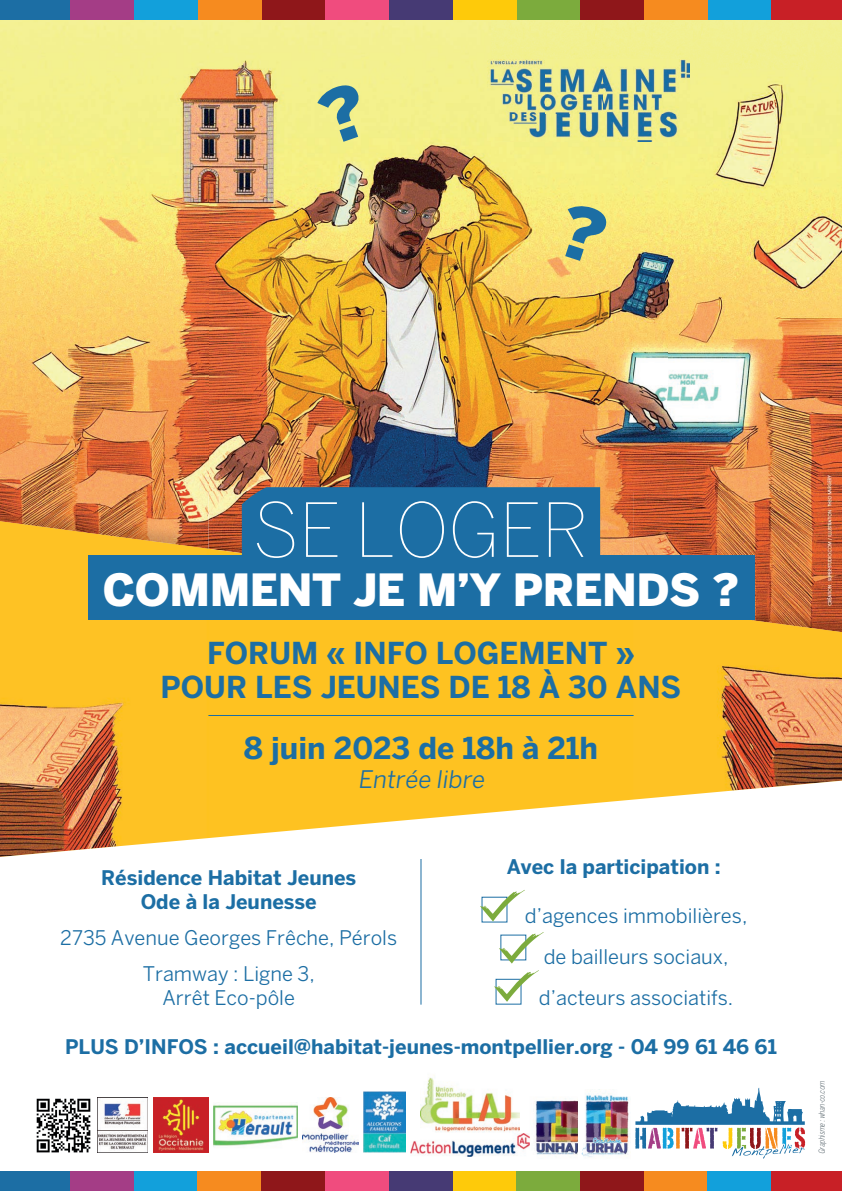
<style>
.page{position:relative;width:842px;height:1191px;background:#fff}
.page>*{position:absolute;margin:0;border:0;box-sizing:border-box;transform-origin:0 0}
.t1{font:100 73.7px "Benton Sans";letter-spacing:-.01em;color:#fff}
.t2{font:900 44px "Benton Sans";letter-spacing:-.01em;color:#fff}
.t3{font:700 30px/34px "Benton Sans";color:#1c6ea4;text-align:center}
.t4{font:24px "Benton Sans";color:#1c6ea4}
.t5{font:20px/41px "Benton Sans";color:#1c6ea4;text-align:center}
.t6{font:700 20px/24px "Benton Sans";color:#1c6ea4;text-align:center}
.t7{font:italic 300 condensed 8.2px "Benton Sans";color:#425159;scale:.9 1}
</style>
<div class="page">
<img style="left:208px;top:20px;width:283px;height:471px">
<div style="left:491px;top:20px;width:142px;height:40px;background:#f2f091"></div>
<img style="left:491px;top:142px;width:176px;height:349px">
<img style="left:208px;top:491px;width:425px;height:30px">
<div style="left:208px;top:521px;width:425px;height:259px;background:#fec221"></div>
<img style="left:0;top:20px;width:208px;height:501px">
<img style="left:0;top:521px;width:208px;height:259px">
<img style="left:667px;top:70px;width:175px;height:421px">
<img style="left:633px;top:491px;width:209px;height:113px">
<img style="left:633px;top:604px;width:209px;height:176px">
<svg style="left:0;top:780px;width:842px;height:379px"></svg>
<div style="left:0;top:1171px;width:70px;height:20px;background:#1c6ea4"></div>
<div style="left:707px;top:1171px;width:64px;height:20px;background:#12a0db"></div>
<div style="left:134px;top:1171px;width:63px;height:20px;background:#12a0db"></div>
<div style="left:516px;top:1171px;width:64px;height:20px;background:#7cab3d"></div>
<div style="left:452px;top:1171px;width:64px;height:20px;background:#feca0a"></div>
<div style="left:644px;top:1171px;width:63px;height:20px;background:#f68b1f"></div>
<div style="left:197px;top:1171px;width:64px;height:20px;background:#f68b1f"></div>
<div style="left:771px;top:1171px;width:71px;height:20px;background:#c82026"></div>
<div style="left:580px;top:1171px;width:64px;height:20px;background:#8f171a"></div>
<div style="left:261px;top:1171px;width:64px;height:20px;background:#8f171a"></div>
<div style="left:70px;top:1171px;width:64px;height:20px;background:#a43d86"></div>
<div style="left:325px;top:1171px;width:64px;height:20px;background:#f04c7e"></div>
<div style="left:389px;top:1171px;width:63px;height:20px;background:#463a74"></div>
<div style="left:0;top:0;width:71px;height:20px;background:#1c6ea4"></div>
<div style="left:708px;top:0;width:64px;height:20px;background:#12a0db"></div>
<div style="left:134px;top:0;width:64px;height:20px;background:#12a0db"></div>
<div style="left:517px;top:0;width:63px;height:20px;background:#7cab3d"></div>
<div style="left:453px;top:0;width:64px;height:20px;background:#feca0a"></div>
<div style="left:644px;top:0;width:64px;height:20px;background:#f68b1f"></div>
<div style="left:198px;top:0;width:64px;height:20px;background:#f68b1f"></div>
<div style="left:772px;top:0;width:70px;height:20px;background:#c82026"></div>
<div style="left:580px;top:0;width:64px;height:20px;background:#8f171a"></div>
<div style="left:262px;top:0;width:64px;height:20px;background:#8f171a"></div>
<div style="left:71px;top:0;width:63px;height:20px;background:#a43d86"></div>
<div style="left:326px;top:0;width:63px;height:20px;background:#f04c7e"></div>
<div style="left:389px;top:0;width:64px;height:20px;background:#463a74"></div>
<img style="left:488px;top:60px;width:202px;height:82px">
<img style="left:363px;top:1091px;width:42px;height:62px">
<img style="left:98px;top:1097px;width:50px;height:56px">
<img style="left:302px;top:1097px;width:56px;height:56px">
<img style="left:410px;top:1133px;width:120px;height:23px">
<img style="left:153px;top:1098px;width:55px;height:55px">
<svg style="left:635px;top:1087px;width:170px;height:71px"></svg>
<img style="left:421px;top:1050px;width:98px;height:99px">
<div style="left:242px;top:487px;width:358px;height:68px;background:#1c6ea4"></div>
<div style="left:88px;top:555px;width:666px;height:64px;background:#1c6ea4"></div>
<img style="left:33px;top:1095px;width:60px;height:60px">
<svg style="left:479px;top:890px;width:46px;height:31px"></svg>
<svg style="left:498px;top:932px;width:46px;height:31px"></svg>
<svg style="left:493px;top:970px;width:46px;height:31px"></svg>
<hr style="left:208px;top:715px;width:426px;height:1px;background:#1c6ea4">
<hr style="left:420px;top:859px;width:1px;height:145px;background:#1c6ea4">
<svg style="left:565px;top:205px;width:43px;height:56px;background:#a0b588"></svg>
<svg style="left:317px;top:83px;width:43px;height:59px;background:#a1be94"></svg>
<img style="left:530px;top:1089px;width:101px;height:70px">
<img style="left:578px;top:1089px;width:5px;height:70px">
<img style="left:213px;top:1102px;width:84px;height:50px">
<h1 class="t1" style="left:252px;top:487px;width:338px">SE LOGER</h1>
<h2 class="t2" style="left:103px;top:563px;width:638px">COMMENT JE M’Y PRENDS ?</h2>
<h3 class="t3" style="left:161px;top:635px;width:522px">FORUM « INFO LOGEMENT »<br>POUR LES JEUNES DE 18 À 30 ANS</h3>
<h3 class="t3" style="left:244px;top:730px;width:356px">8 juin 2023 de 18h à 21h</h3>
<p class="t4" style="left:358px;top:765px;width:132px">Entrée libre</p>
<p class="t6" style="left:507px;top:854px;width:216px">Avec la participation :</p>
<p class="t5" style="left:525px;top:894px;width:224px">d’agences immobilières, de bailleurs sociaux, d’acteurs associatifs.</p>
<p class="t6" style="left:65px;top:1034px;width:713px">PLUS D’INFOS : accueil@habitat-jeunes-montpellier.org - 04 99 61 46 61</p>
<p class="t6" style="left:101px;top:865px;width:257px">Résidence Habitat Jeunes<br>Ode à la Jeunesse</p>
<p class="t5" style="left:60px;top:919px;width:338px;line-height:36px">2735 Avenue Georges Frêche, Pérols<br>Tramway : Ligne 3,</p>
<p class="t5" style="left:162px;top:976px;width:134px">Arrêt Eco-pôle</p>
<p class="t7" style="left:817px;top:1154px;width:84px;rotate:-90deg">Graphisme :whan-co.com</p>
</div>
